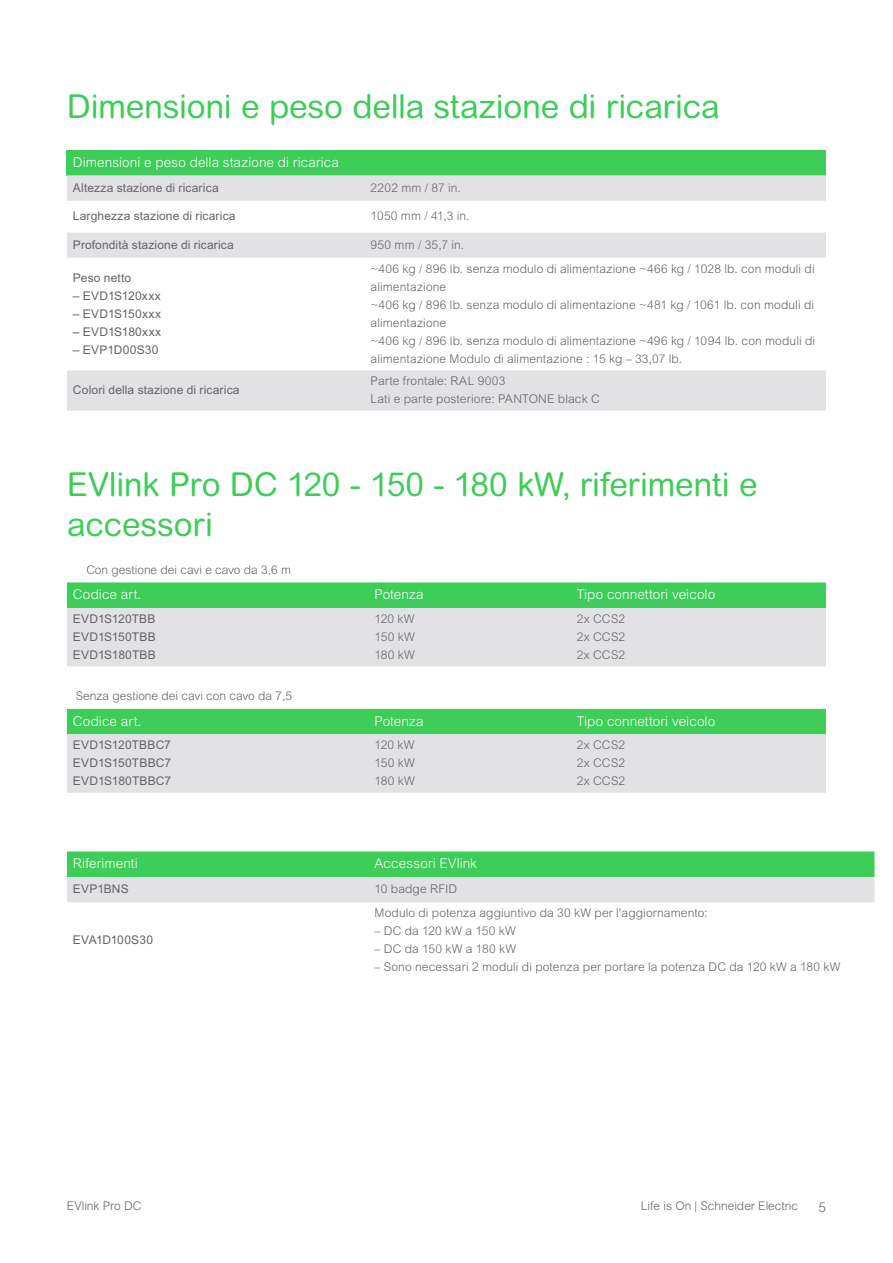
<style>
.page{position:relative;width:893px;height:1263px;background:#fff}
.page>*{position:absolute;margin:0;border:0;box-sizing:border-box;transform-origin:0 0}
.Subtitle_OK_Green{font:33px/39.6px "Arial Rounded MT Pro";letter-spacing:-.005em;color:#3dcd58}
.Table_sub_Head_OK{font:300 13.5px "Arial MT Std";letter-spacing:.005em;color:#fff}
.t1{font:300 13.5px "Arial MT Std";color:#626469}
.Table_Body_no_space_after{font:300 12px/18px "Arial MT Std";letter-spacing:.01em;color:#626469}
.Table_sub_Head_OK-2{font:12px/18px "Arial MT Std";letter-spacing:.01em;color:#626469;text-align:justify}
.url___LiO_footer{font:300 12px "Arial Rounded MT Pro";color:#626469}
.Table_sub_Head_OK_without_space_after{font:12px "Arial MT Std";letter-spacing:.01em;color:#626469}
</style>
<div class="page">
<div style="left:67px;top:150px;width:759px;height:25px;background:#3dcd58"></div>
<div style="left:67px;top:175px;width:759px;height:236px;background:#e2e2e4"></div>
<svg style="left:67px;top:201px;width:759px;height:169px"></svg>
<svg style="left:67px;top:582px;width:759px;height:84px;background:#b0dbb9"></svg>
<svg style="left:67px;top:851px;width:807px;height:51px;background:#8fd79e"></svg>
<svg style="left:67px;top:709px;width:759px;height:84px;background:#b0dbba"></svg>
<p class="Subtitle_OK_Green" style="left:67px;top:88px;width:654px">Dimensioni e peso della stazione di ricarica</p>
<p class="Table_sub_Head_OK" style="left:73px;top:154px;width:268px">Dimensioni e peso della stazione di ricarica</p>
<p class="Table_sub_Head_OK-2" style="left:73px;top:178px;width:147px">Altezza stazione di ricarica</p>
<p class="Table_Body_no_space_after" style="left:371px;top:178px;width:92px">2202 mm / 87 in.</p>
<p class="Table_sub_Head_OK-2" style="left:73px;top:207px;width:164px">Larghezza stazione di ricarica</p>
<p class="Table_Body_no_space_after" style="left:371px;top:207px;width:101px">1050 mm / 41,3 in.</p>
<p class="Table_sub_Head_OK-2" style="left:73px;top:235px;width:162px">Profondità stazione di ricarica</p>
<p class="Table_Body_no_space_after" style="left:371px;top:235px;width:95px">950 mm / 35,7 in.</p>
<p class="Table_sub_Head_OK-2" style="left:73px;top:268px;width:60px">Peso netto</p>
<p class="Table_sub_Head_OK-2" style="left:73px;top:286px;width:89px">– EVD1S120xxx</p>
<p class="Table_sub_Head_OK-2" style="left:73px;top:304px;width:90px">– EVD1S150xxx</p>
<p class="Table_sub_Head_OK-2" style="left:73px;top:322px;width:90px">– EVD1S180xxx</p>
<p class="Table_sub_Head_OK-2" style="left:73px;top:340px;width:87px">– EVP1D00S30</p>
<p class="Table_Body_no_space_after" style="left:371px;top:259px;width:446px">~406 kg / 896 lb. senza modulo di alimentazione ~466 kg / 1028 lb. con moduli di alimentazione</p>
<p class="Table_Body_no_space_after" style="left:371px;top:295px;width:445px">~406 kg / 896 lb. senza modulo di alimentazione ~481 kg / 1061 lb. con moduli di alimentazione</p>
<p class="Table_Body_no_space_after" style="left:371px;top:331px;width:446px">~406 kg / 896 lb. senza modulo di alimentazione ~496 kg / 1094 lb. con moduli di alimentazione Modulo di alimentazione : 15 kg – 33,07 lb.</p>
<p class="Table_sub_Head_OK_without_space_after" style="left:73px;top:383px;width:168px">Colori della stazione di ricarica</p>
<p class="Table_Body_no_space_after" style="left:371px;top:372px;width:231px">Parte frontale: RAL 9003<br>Lati e parte posteriore: PANTONE black C</p>
<p class="Subtitle_OK_Green" style="left:67px;top:466px;width:692px">EVlink Pro DC 120 - 150 - 180 kW, riferimenti e accessori</p>
<p class="url___LiO_footer" style="left:86px;top:563px;width:206px">Con gestione dei cavi e cavo da 3,6 m</p>
<p class="Table_sub_Head_OK" style="left:73px;top:587px;width:70px">Codice art.</p>
<p class="Table_sub_Head_OK" style="left:374px;top:587px;width:51px">Potenza</p>
<p class="Table_sub_Head_OK" style="left:577px;top:587px;width:140px">Tipo connettori veicolo</p>
<p class="Table_sub_Head_OK-2" style="left:73px;top:609px;width:84px">EVD1S120TBB EVD1S150TBB EVD1S180TBB</p>
<p class="Table_Body_no_space_after" style="left:374px;top:609px;width:42px;text-align:justify">120 kW 150 kW 180 kW</p>
<p class="Table_Body_no_space_after" style="left:577px;top:609px;width:50px;text-align:justify">2x CCS2<br>2x CCS2<br>2x CCS2</p>
<p class="url___LiO_footer" style="left:76px;top:688px;width:218px">Senza gestione dei cavi con cavo da 7,5</p>
<p class="Table_sub_Head_OK" style="left:73px;top:713px;width:70px">Codice art.</p>
<p class="Table_sub_Head_OK" style="left:374px;top:713px;width:51px">Potenza</p>
<p class="Table_sub_Head_OK" style="left:577px;top:713px;width:140px">Tipo connettori veicolo</p>
<p class="Table_sub_Head_OK-2" style="left:73px;top:736px;width:100px">EVD1S120TBBC7<br>EVD1S150TBBC7<br>EVD1S180TBBC7</p>
<p class="Table_Body_no_space_after" style="left:374px;top:736px;width:42px;text-align:justify">120 kW 150 kW 180 kW</p>
<p class="Table_Body_no_space_after" style="left:577px;top:736px;width:50px;text-align:justify">2x CCS2<br>2x CCS2<br>2x CCS2</p>
<p class="Table_sub_Head_OK" style="left:73px;top:856px;width:66px">Riferimenti</p>
<p class="Table_sub_Head_OK" style="left:374px;top:856px;width:104px">Accessori EVlink</p>
<p class="Table_sub_Head_OK-2" style="left:73px;top:880px;width:57px">EVP1BNS</p>
<p class="Table_Body_no_space_after" style="left:374px;top:880px;width:84px">10 badge RFID</p>
<p class="Table_sub_Head_OK-2" style="left:73px;top:931px;width:82px">EVA1D100S30</p>
<p class="Table_Body_no_space_after" style="left:374px;top:904px;width:335px">Modulo di potenza aggiuntivo da 30 kW per l'aggiornamento:</p>
<p class="Table_Body_no_space_after" style="left:374px;top:922px;width:143px">– DC da 120 kW a 150 kW</p>
<p class="Table_Body_no_space_after" style="left:374px;top:940px;width:143px">– DC da 150 kW a 180 kW</p>
<p class="Table_Body_no_space_after" style="left:374px;top:958px;width:468px">– Sono necessari 2 moduli di potenza per portare la potenza DC da 120 kW a 180 kW</p>
<p class="url___LiO_footer" style="left:67px;top:1199px;width:76px">EVlink Pro DC</p>
<p class="url___LiO_footer" style="left:641px;top:1199px;width:159px">Life is On | Schneider Electric</p>
<p class="t1" style="left:818px;top:1200px;width:9px">5</p>
</div>
